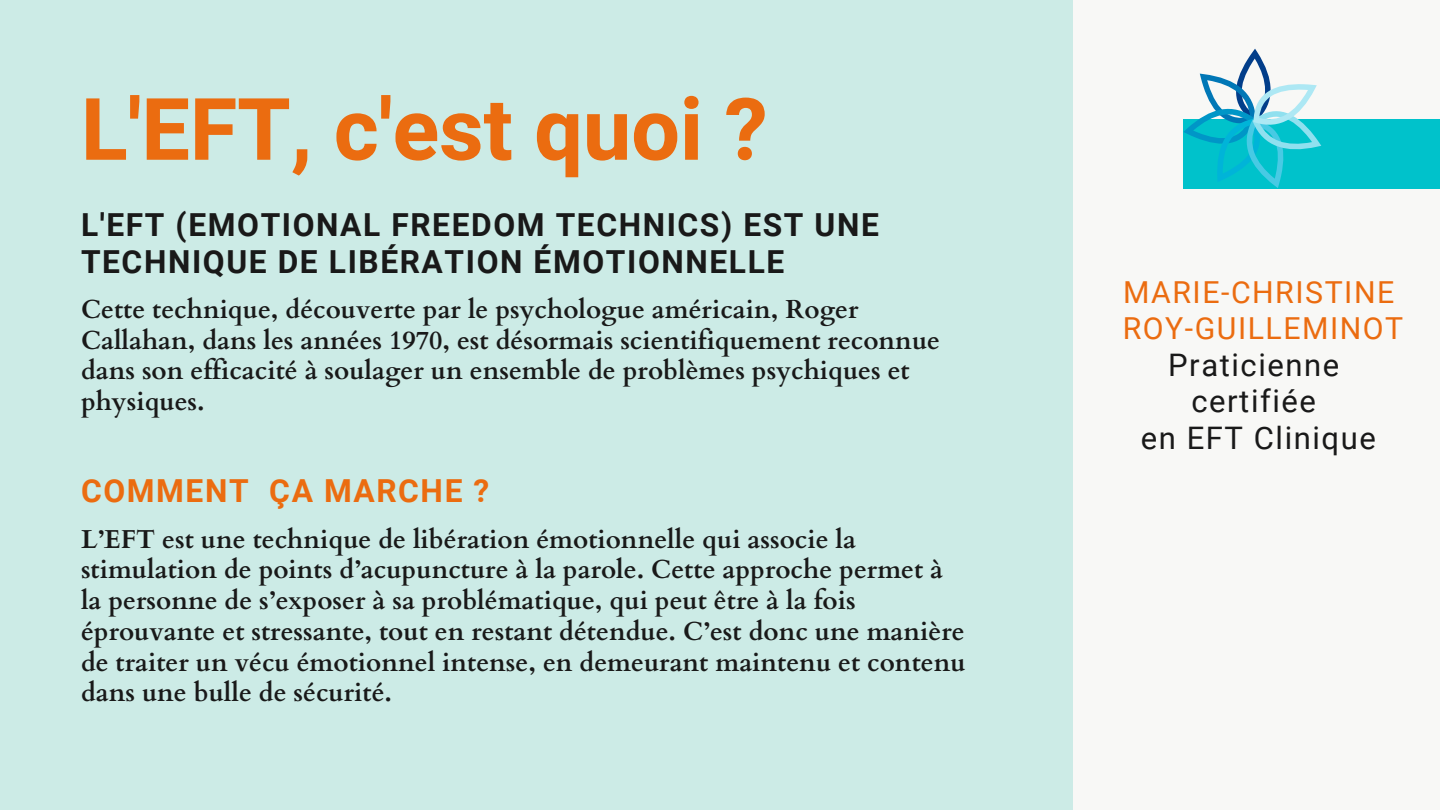
<style>
.page{position:relative;width:1440px;height:810px;background:#f8f8f6}
.page>*{position:absolute;margin:0;border:0;box-sizing:border-box;transform-origin:0 0}
.t1{font:700 86.2px "Heebo";color:#eb6c10}
.t2{font:700 31.7px/37.5px "Roboto";letter-spacing:.05em;color:#191919}
.t3{font:700 31.7px "Roboto";letter-spacing:.05em;color:#eb6c10}
.t4{font:31.1px/36.8px "Roboto";letter-spacing:.05em;color:#191919;text-align:center}
.t5{font:30.3px/36px "Roboto";letter-spacing:.05em;color:#eb6c10}
.t6{font:700 26px/30.8px "Cardo";color:#191919}
</style>
<div class="page">
<div style="left:1183px;top:119px;width:257px;height:70px;background:#00c2cb"></div>
<div style="left:0;top:0;width:1072px;height:810px;background:#ccebe6"></div>
<svg style="left:1184px;top:49px;width:137px;height:139px"></svg>
<h1 class="t1" style="left:81px;top:69px;width:688px">L'EFT, c'est quoi ?</h1>
<p class="t2" style="left:81px;top:206px;width:799px">L'EFT (EMOTIONAL FREEDOM TECHNICS) EST UNE<br>TECHNIQUE DE LIBÉRATION ÉMOTIONNELLE</p>
<p class="t6" style="left:81px;top:294px;width:861px">Cette technique, découverte par le psychologue américain, Roger Callahan, dans les années 1970, est désormais scientifiquement reconnue dans son efficacité à soulager un ensemble de problèmes psychiques et physiques.</p>
<p class="t3" style="left:81px;top:473px;width:410px">COMMENT ÇA MARCHE ?</p>
<p class="t6" style="left:81px;top:524px;width:886px">L’EFT est une technique de libération émotionnelle qui associe la stimulation de points d’acupuncture à la parole. Cette approche permet à la personne de s’exposer à sa problématique, qui peut être à la fois éprouvante et stressante, tout en restant détendue. C’est donc une manière de traiter un vécu émotionnel intense, en demeurant maintenu et contenu dans une bulle de sécurité.</p>
<p class="t5" style="left:1123px;top:274px;width:282px">MARIE-CHRISTINE<br>ROY-GUILLEMINOT</p>
<p class="t4" style="left:1141px;top:347px;width:237px">Praticienne certifiée<br>en EFT Clinique</p>
</div>
